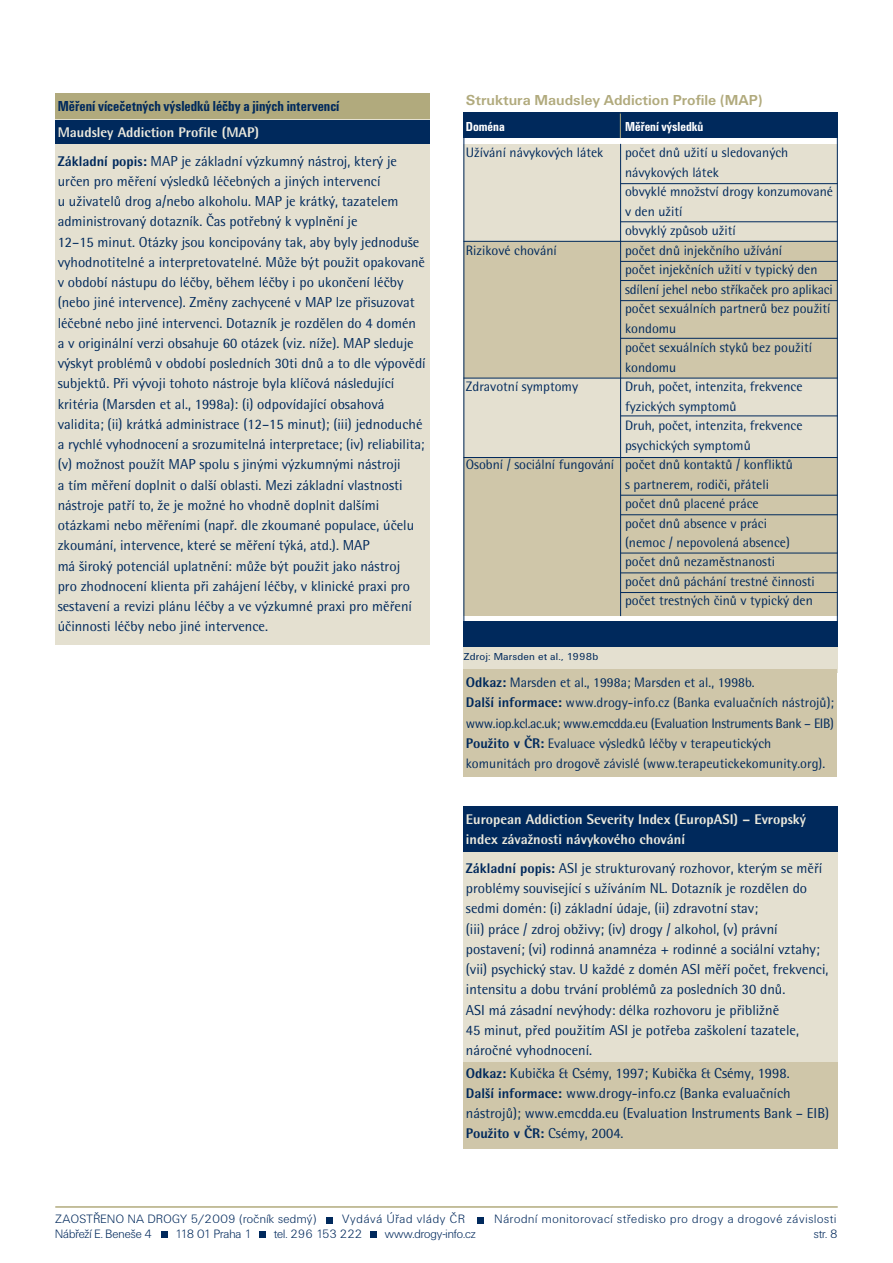
<style>
.page{position:relative;width:893px;height:1263px;background:#fff}
.page>*{position:absolute;margin:0;border:0;box-sizing:border-box;transform-origin:0 0}
.t1{font:16.05px/20.2px "Rotis Semi Sans Extra Bold CE";color:#ebe9dd}
.t2{font:16.05px "Rotis Semi Sans Extra Bold CE";color:#00295c}
.t3{font:700 condensed 15px "Unitus TEE";color:#00295c}
.t4{font:700 15px "Unitus TEE";color:#b1aa7d}
.t5{font:14.25px/20.2px "Rotis Semi Sans CE";color:#00295c}
.t6{font:13.5px/19.5px "Rotis Semi Sans CE";color:#00295c}
.t7{font:700 condensed 13.5px "Unitus TEE";color:#fff}
.t8{font:12.6px "Unitus DEE Ligh";letter-spacing:.065em;color:#00295c}
.t9{font:12.6px "Unitus DEE Ligh";color:#00295c}
.t10{font:12.6px "Unitus DEE Ligh";letter-spacing:.035em;color:#00295c}
.t11{font:12.6px "Unitus DEE Ligh";letter-spacing:-.015em;color:#00295c}
.t12{font:10.5px "Unitus TEE";letter-spacing:.02em;color:#00295c}
.s1{font-family:"Rotis Semi Sans Extra Bold CE";font-size:16.05px}
.s2{font-family:"Rotis Semi Sans CE";font-size:14.25px}
</style>
<div class="page">
<div style="left:463px;top:646px;width:375px;height:27px;background:#e4e0d0"></div>
<div style="left:463px;top:807px;width:375px;height:341px;background:#e4e0d0"></div>
<hr style="left:55px;top:1206px;width:783px;height:2px;background:#b1aa7d">
<svg style="left:327px;top:1217px;width:6px;height:6px"></svg>
<svg style="left:477px;top:1217px;width:6px;height:6px"></svg>
<svg style="left:162px;top:1232px;width:6px;height:6px"></svg>
<div style="left:370px;top:1232px;width:7px;height:6px;background:#00295c"></div>
<svg style="left:259px;top:1232px;width:6px;height:6px"></svg>
<div style="left:463px;top:1062px;width:375px;height:86px;background:#cfc6a9"></div>
<div style="left:463px;top:807px;width:375px;height:45px;background:#00295c"></div>
<div style="left:463px;top:670px;width:374px;height:107px;background:#cfc6a9"></div>
<div style="left:463px;top:144px;width:375px;height:471px;background:#e4e0d0"></div>
<div style="left:464px;top:241px;width:373px;height:137px;background:#cfc6a9"></div>
<div style="left:464px;top:458px;width:373px;height:158px;background:#cfc6a9"></div>
<div style="left:463px;top:113px;width:375px;height:25px;background:#00295c"></div>
<hr style="left:463px;top:241px;width:375px;height:1px;background:#00295c">
<hr style="left:621px;top:183px;width:217px;height:1px;background:#00295c">
<hr style="left:620px;top:144px;width:1px;height:472px;background:#00295c">
<svg style="left:620px;top:115px;width:1px;height:23px"></svg>
<hr style="left:621px;top:221px;width:217px;height:1px;background:#00295c">
<hr style="left:621px;top:261px;width:217px;height:1px;background:#00295c">
<hr style="left:621px;top:280px;width:217px;height:1px;background:#00295c">
<hr style="left:621px;top:300px;width:217px;height:1px;background:#00295c">
<hr style="left:621px;top:338px;width:217px;height:1px;background:#00295c">
<hr style="left:621px;top:416px;width:217px;height:1px;background:#00295c">
<hr style="left:621px;top:495px;width:217px;height:1px;background:#00295c">
<hr style="left:621px;top:514px;width:217px;height:1px;background:#00295c">
<hr style="left:621px;top:553px;width:217px;height:1px;background:#00295c">
<hr style="left:621px;top:573px;width:217px;height:1px;background:#00295c">
<hr style="left:621px;top:592px;width:217px;height:1px;background:#00295c">
<hr style="left:463px;top:378px;width:375px;height:1px;background:#00295c">
<hr style="left:463px;top:457px;width:375px;height:1px;background:#00295c">
<div style="left:55px;top:115px;width:374px;height:530px;background:#e4e0d0"></div>
<div style="left:55px;top:120px;width:374px;height:24px;background:#00295c"></div>
<div style="left:55px;top:94px;width:374px;height:25px;background:#b1aa7d"></div>
<div style="left:463px;top:621px;width:375px;height:25px;background:#00295c"></div>
<p class="t3" style="left:58px;top:98px;width:283px">Měření vícečetných výsledků léčby a jiných intervencí</p>
<p class="t1" style="left:58px;top:122px;width:203px">Maudsley Addiction Profile (MAP)</p>
<p class="t5" style="left:58px;top:151px;width:370px"><span class="s1">Základní popis:</span> MAP je základní výzkumný nástroj, který je určen pro měření výsledků léčebných a jiných intervencí<br>u uživatelů drog a/nebo alkoholu. MAP je krátký, tazatelem administrovaný dotazník. Čas potřebný k vyplnění je<br>12–15 minut. Otázky jsou koncipovány tak, aby byly jednoduše vyhodnotitelné a interpretovatelné. Může být použit opakovaně v období nástupu do léčby, během léčby i po ukončení léčby (nebo jiné intervence). Změny zachycené v MAP lze přisuzovat léčebné nebo jiné intervenci. Dotazník je rozdělen do 4 domén a v originální verzi obsahuje 60 otázek (viz. níže). MAP sleduje výskyt problémů v období posledních 30ti dnů a to dle výpovědí subjektů. Při vývoji tohoto nástroje byla klíčová následující kritéria (Marsden et al., 1998a): (i) odpovídající obsahová validita; (ii) krátká administrace (12–15 minut); (iii) jednoduché a rychlé vyhodnocení a srozumitelná interpretace; (iv) reliabilita; (v) možnost použít MAP spolu s jinými výzkumnými nástroji<br>a tím měření doplnit o další oblasti. Mezi základní vlastnosti nástroje patří to, že je možné ho vhodně doplnit dalšími otázkami nebo měřeními (např. dle zkoumané populace, účelu zkoumání, intervence, které se měření týká, atd.). MAP<br>má široký potenciál uplatnění: může být použit jako nástroj<br>pro zhodnocení klienta při zahájení léčby, v klinické praxi pro sestavení a revizi plánu léčby a ve výzkumné praxi pro měření účinnosti léčby nebo jiné intervence.</p>
<p class="t4" style="left:466px;top:91px;width:298px">Struktura Maudsley Addiction Profile (MAP)</p>
<p class="t7" style="left:466px;top:119px;width:40px">Doména</p>
<p class="t6" style="left:466px;top:143px;width:139px">Užívání návykových látek</p>
<p class="t7" style="left:625px;top:119px;width:80px">Měření výsledků</p>
<p class="t6" style="left:625px;top:143px;width:209px">počet dnů užití u sledovaných návykových látek<br>obvyklé množství drogy konzumované v den užití<br>obvyklý způsob užití<br>počet dnů injekčního užívání<br>počet injekčních užití v typický den sdílení jehel nebo stříkaček pro aplikaci počet sexuálních partnerů bez použití kondomu<br>počet sexuálních styků bez použití kondomu<br>Druh, počet, intenzita, frekvence fyzických symptomů<br>Druh, počet, intenzita, frekvence psychických symptomů<br>počet dnů kontaktů / konfliktů<br>s partnerem, rodiči, přáteli<br>počet dnů placené práce<br>počet dnů absence v práci<br>(nemoc / nepovolená absence)<br>počet dnů nezaměstnanosti<br>počet dnů páchání trestné činnosti počet trestných činů v typický den</p>
<p class="t6" style="left:466px;top:240px;width:92px">Rizikové chování</p>
<p class="t6" style="left:466px;top:377px;width:114px">Zdravotní symptomy</p>
<p class="t6" style="left:466px;top:455px;width:150px">Osobní / sociální fungování</p>
<p class="t12" style="left:463px;top:651px;width:136px">Zdroj: Marsden et al., 1998b</p>
<p class="t6" style="left:466px;top:672px;width:370px;line-height:20.2px"><span class="s1">Odkaz:</span> Marsden et al., 1998a; Marsden et al., 1998b.<br><span class="s1">Další informace:</span> www.drogy-info.cz (Banka evaluačních nástrojů); www.iop.kcl.ac.uk; www.emcdda.eu (Evaluation Instruments Bank – EIB)<br><span class="s1">Použito v ČR:</span> Evaluace výsledků léčby v terapeutických komunitách pro drogově závislé (www.terapeutickekomunity.org).</p>
<p class="t1" style="left:466px;top:809px;width:342px">European Addiction Severity Index (EuropASI) – Evropský index závažnosti návykového chování</p>
<p class="t5" style="left:466px;top:858px;width:364px"><span class="s1">Základní popis:</span> ASI je strukturovaný rozhovor, kterým se měří problémy související s užíváním NL. Dotazník je rozdělen do sedmi domén: (i) základní údaje, (ii) zdravotní stav;<br>(iii) práce / zdroj obživy; (iv) drogy / alkohol, (v) právní postavení; (vi) rodinná anamnéza + rodinné a sociální vztahy; (vii) psychický stav. U každé z domén ASI měří počet, frekvenci, intensitu a dobu trvání problémů za posledních 30 dnů.<br>ASI má zásadní nevýhody: délka rozhovoru je přibližně<br>45 minut, před použitím ASI je potřeba zaškolení tazatele, náročné vyhodnocení.</p>
<p class="t5" style="left:466px;top:1063px;width:365px"><span class="s1">Odkaz:</span> Kubička &amp; Csémy, 1997; Kubička &amp; Csémy, 1998.<br><span class="s1">Další informace:</span> www.drogy-info.cz (Banka evaluačních nástrojů); www.emcdda.eu (Evaluation Instruments Bank – EIB)</p>
<p class="t2" style="left:466px;top:1125px;width:159px">Použito v ČR: <span class="s2">Csémy, 2004.</span></p>
<p class="t10" style="left:55px;top:1212px;width:262px">ZAOSTŘENO NA DROGY 5/2009 (ročník sedmý)</p>
<p class="t8" style="left:342px;top:1212px;width:124px">Vydává Úřad vlády ČR</p>
<p class="t8" style="left:495px;top:1212px;width:343px">Národní monitorovací středisko pro drogy a drogové závislosti</p>
<p class="t9" style="left:55px;top:1227px;width:98px">Nábřeží E. Beneše 4</p>
<p class="t11" style="left:175px;top:1227px;width:78px">118 01 Praha 1</p>
<p class="t9" style="left:274px;top:1227px;width:89px">tel. 296 153 222</p>
<p class="t9" style="left:385px;top:1227px;width:92px">www.drogy-info.cz</p>
<p class="t10" style="left:814px;top:1227px;width:25px">str. 8</p>
</div>
